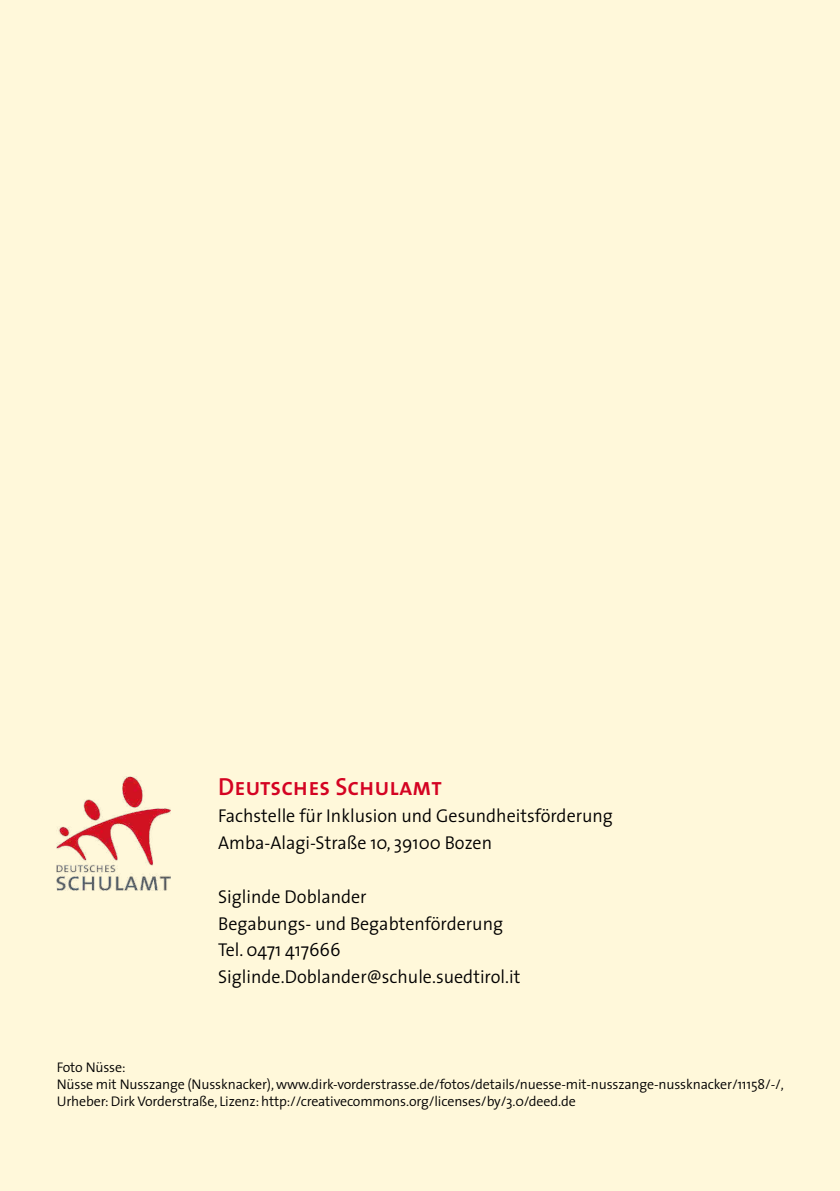
<style>
.page{position:relative;width:840px;height:1191px;background:#fff}
.page>*{position:absolute;margin:0;border:0;box-sizing:border-box;transform-origin:0 0}
.t1{font:24.8px "The Sans Semi Bold Caps";color:#d40322}
.t2{font:300 18.6px/26.8px "The Sans";color:#000}
.t3{font:300 14px/16.8px "The Sans";letter-spacing:-.01em;color:#000}
</style>
<div class="page">
<div style="left:0;top:0;width:839px;height:1191px;background:#fff8da"></div>
<img style="left:57px;top:777px;width:113px;height:113px">
<h1 class="t1" style="left:218px;top:766px;width:225px">Deutsches Schulamt</h1>
<h2 class="t2" style="left:218px;top:801px;width:396px">Fachstelle für Inklusion und Gesundheitsförderung<br>Amba-Alagi-Straße 10, 39100 Bozen</h2>
<h2 class="t2" style="left:218px;top:882px;width:303px">Siglinde Doblander<br>Begabungs- und Begabtenförderung<br>Tel. 0471 417666<br>Siglinde.Doblander@schule.suedtirol.it</h2>
<p class="t3" style="left:57px;top:1058px;width:728px">Foto Nüsse:<br>Nüsse mit Nusszange (Nussknacker), www.dirk-vorderstrasse.de/fotos/details/nuesse-mit-nusszange-nussknacker/11158/-/,<br>Urheber: Dirk Vorderstraße, Lizenz: http://creativecommons.org/licenses/by/3.0/deed.de</p>
</div>
